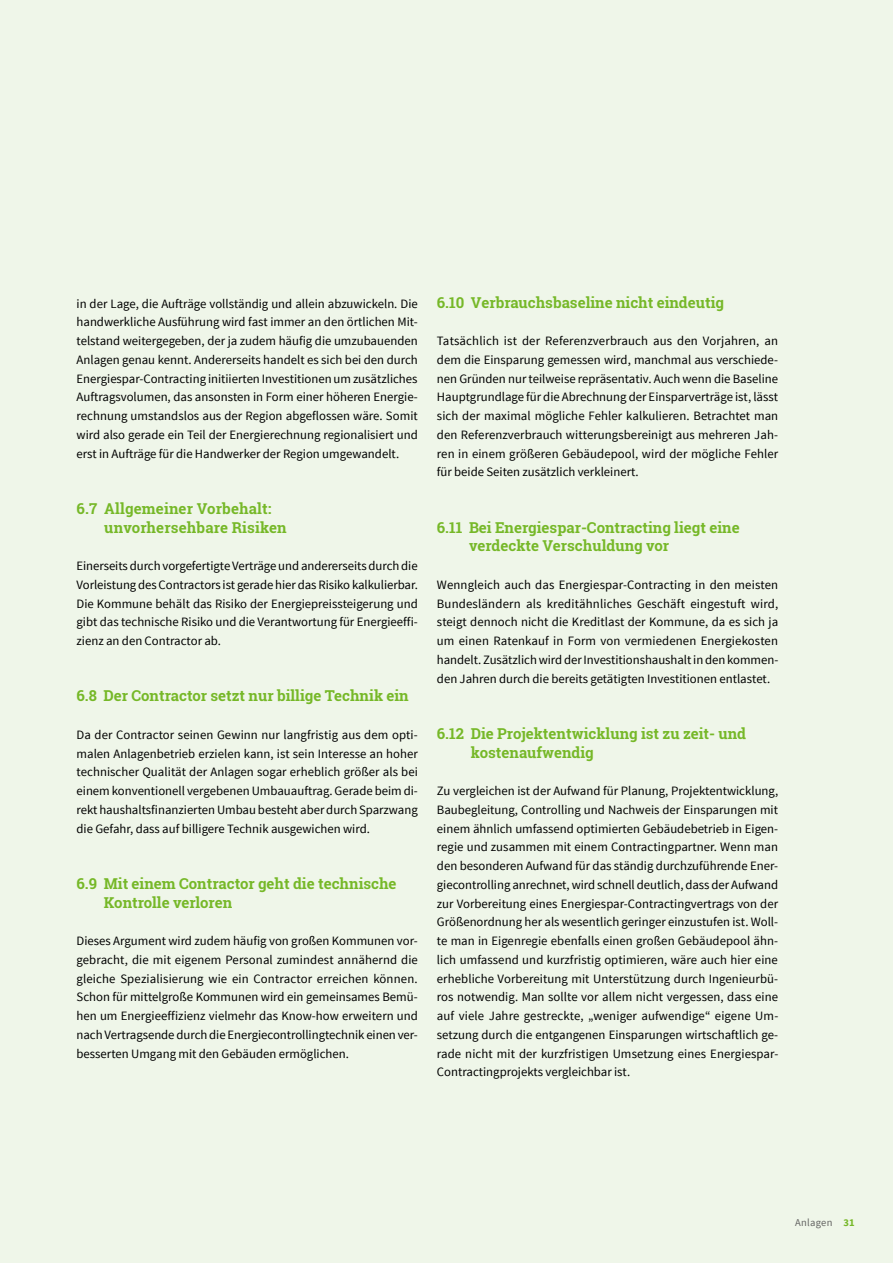
<style>
.page{position:relative;width:893px;height:1263px;background:#eff6e9}
.page>*{position:absolute;margin:0;border:0;box-sizing:border-box;transform-origin:0 0}
.t1{font:700 15px/18.8px "Roboto Slab";color:#76b828}
.t2{font:12.75px/18.8px "Source Sans Pro";color:#000;text-align:justify}
.t3{font:10.5px "Source Sans Pro";letter-spacing:.025em;color:#636362}
.s1{font-weight:700;color:#76b828}
</style>
<div class="page">
<p class="t2" style="left:77px;top:294px;width:343px">in der Lage, die Aufträge vollständig und allein abzuwickeln. Die handwerkliche Ausführung wird fast immer an den örtlichen Mit&shy;telstand weitergegeben, der ja zudem häufig die umzubauenden Anlagen genau kennt. Andererseits handelt es sich bei den durch Energiespar-Contracting initiierten Investitionen um zusätzliches Auftragsvolumen, das ansonsten in Form einer höheren Energie&shy;rechnung umstandslos aus der Region abgeflossen wäre. Somit wird also gerade ein Teil der Energierechnung regionalisiert und erst in Aufträge für die Handwerker der Region umgewandelt.</p>
<p class="t1" style="left:104px;top:499px;width:184px;text-indent:-28px">6.7 Allgemeiner Vorbehalt: unvorhersehbare Risiken</p>
<p class="t2" style="left:77px;top:557px;width:343px">Einerseits durch vorgefertigte Verträge und andererseits durch die Vorleistung des Contractors ist gerade hier das Risiko kalkulierbar.<br>Die Kommune behält das Risiko der Energiepreissteigerung und gibt das technische Risiko und die Verantwortung für Energieeffi&shy;zienz an den Contractor ab.</p>
<p class="t1" style="left:77px;top:686px;width:334px">6.8 Der Contractor setzt nur billige Technik ein</p>
<p class="t2" style="left:77px;top:725px;width:343px">Da der Contractor seinen Gewinn nur langfristig aus dem opti&shy;malen Anlagenbetrieb erzielen kann, ist sein Interesse an hoher technischer Qualität der Anlagen sogar erheblich größer als bei einem konventionell vergebenen Umbauauftrag. Gerade beim di&shy;rekt haushaltsfinanzierten Umbau besteht aber durch Sparzwang die Gefahr, dass auf billigere Technik ausgewichen wird.</p>
<p class="t1" style="left:104px;top:874px;width:294px;text-indent:-27px">6.9 Mit einem Contractor geht die technische<br>Kontrolle verloren</p>
<p class="t2" style="left:77px;top:932px;width:343px">Dieses Argument wird zudem häufig von großen Kommunen vor&shy;gebracht, die mit eigenem Personal zumindest annähernd die gleiche Spezialisierung wie ein Contractor erreichen können.<br>Schon für mittelgroße Kommunen wird ein gemeinsames Bemü&shy;hen um Energieeffizienz vielmehr das Know-how erweitern und nach Vertragsende durch die Energiecontrollingtechnik einen ver&shy;besserten Umgang mit den Gebäuden ermöglichen.</p>
<p class="t1" style="left:437px;top:293px;width:289px">6.10 Verbrauchsbaseline nicht eindeutig</p>
<p class="t2" style="left:437px;top:332px;width:343px">Tatsächlich ist der Referenzverbrauch aus den Vorjahren, an dem die Einsparung gemessen wird, manchmal aus verschiede&shy;nen Gründen nur teilweise repräsentativ. Auch wenn die Baseline Hauptgrundlage für die Abrechnung der Einsparverträge ist, lässt sich der maximal mögliche Fehler kalkulieren. Betrachtet man den Referenzverbrauch witterungsbereinigt aus mehreren Jah&shy;ren in einem größeren Gebäudepool, wird der mögliche Fehler für beide Seiten zusätzlich verkleinert.</p>
<p class="t1" style="left:469px;top:518px;width:272px;text-indent:-32px">6.11 Bei Energiespar-Contracting liegt eine verdeckte Verschuldung vor</p>
<p class="t2" style="left:437px;top:575px;width:343px">Wenngleich auch das Energiespar-Contracting in den meisten Bundesländern als kreditähnliches Geschäft eingestuft wird, steigt dennoch nicht die Kreditlast der Kommune, da es sich ja um einen Ratenkauf in Form von vermiedenen Energiekosten handelt. Zusätzlich wird der Investitionshaushalt in den kommen&shy;den Jahren durch die bereits getätigten Investitionen entlastet.</p>
<p class="t1" style="left:471px;top:724px;width:277px;text-indent:-34px">6.12 Die Projektentwicklung ist zu zeit- und kostenaufwendig</p>
<p class="t2" style="left:437px;top:782px;width:343px">Zu vergleichen ist der Aufwand für Planung, Projektentwicklung, Baubegleitung, Controlling und Nachweis der Einsparungen mit einem ähnlich umfassend optimierten Gebäudebetrieb in Eigen&shy;regie und zusammen mit einem Contractingpartner. Wenn man den besonderen Aufwand für das ständig durchzuführende Ener&shy;giecontrolling anrechnet, wird schnell deutlich, dass der Aufwand zur Vorbereitung eines Energiespar-Contractingvertrags von der Größenordnung her als wesentlich geringer einzustufen ist. Woll&shy;te man in Eigenregie ebenfalls einen großen Gebäudepool ähn&shy;lich umfassend und kurzfristig optimieren, wäre auch hier eine erhebliche Vorbereitung mit Unterstützung durch Ingenieurbü&shy;ros notwendig. Man sollte vor allem nicht vergessen, dass eine auf viele Jahre gestreckte, „weniger aufwendige“ eigene Um&shy;setzung durch die entgangenen Einsparungen wirtschaftlich ge&shy;rade nicht mit der kurzfristigen Umsetzung eines Energiespar-Contractingprojekts vergleichbar ist.</p>
<p class="t3" style="left:795px;top:1216px;width:61px">Anlagen <span class="s1">31</span></p>
</div>
